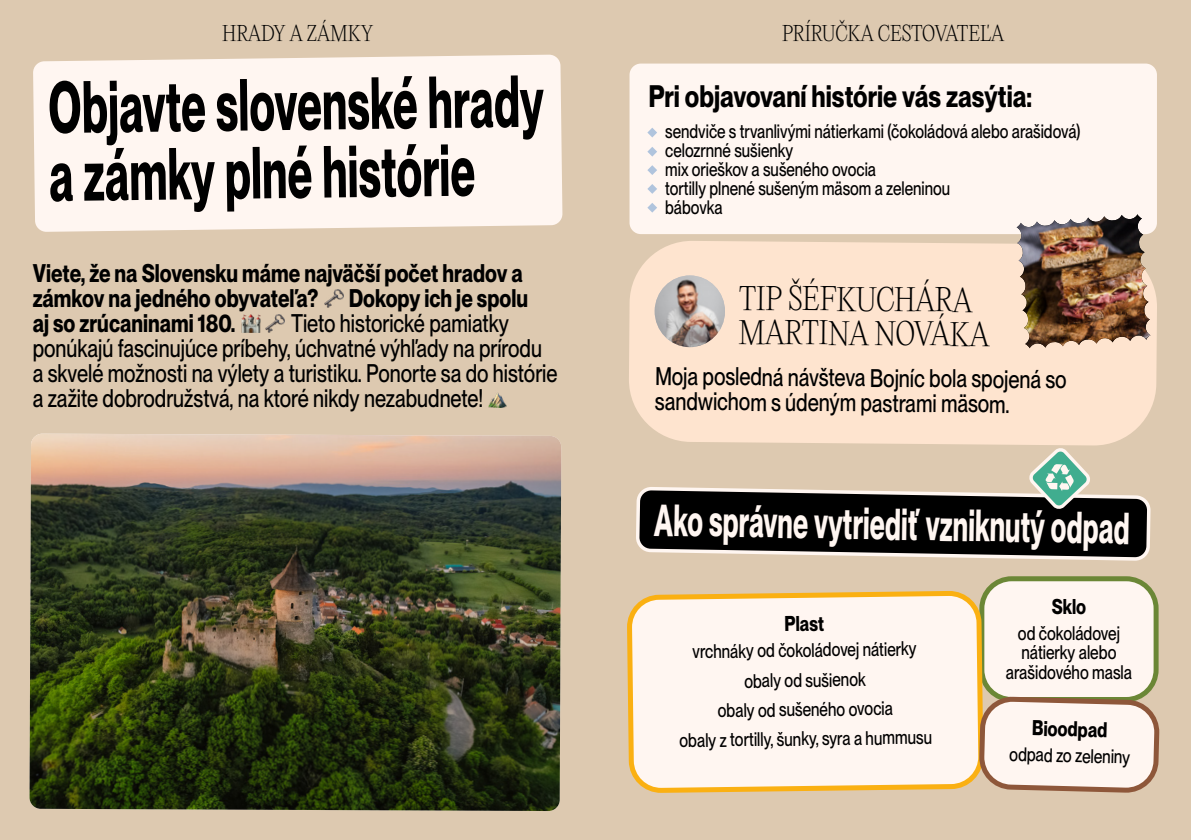
<style>
.page{position:relative;width:1191px;height:840px;background:#fff}
.page>*{position:absolute;margin:0;border:0;box-sizing:border-box;transform-origin:0 0}
.t1{font:72px/68px "OT Neue Montreal Bold Squeezed";color:#000}
.t2{font:44px "OT Neue Montreal Bold Squeezed";color:#fff6f1}
.t3{font:30.4px "OT Neue Montreal Bold Semi Squeezed";color:#000}
.t4{font:200 30px/33.8px "PP Editorial New";color:#000}
.t5{font:25px/25px "OT Neue Montreal Medium Semi Squeezed";color:#000}
.t6{font:25px/25px "OT Neue Montreal Bold Semi Squeezed";color:#000}
.t7{font:21px "OT Neue Montreal Bold Semi Squeezed";color:#000}
.t8{font:200 20px "PP Editorial New";letter-spacing:-.005em;color:#000}
.t9{font:19.2px/29.4px "OT Neue Montreal Medium Semi Squeezed";color:#000;text-align:center}
.t10{font:19px/19px "OT Neue Montreal Medium Semi Squeezed";color:#000}
</style>
<div class="page">
<div style="left:0;top:0;width:1191px;height:839px;background:#ddc9b0"></div>
<img style="left:29px;top:433px;width:532px;height:377px">
<svg style="left:33px;top:55px;width:529px;height:177px;background:#fcf2ec"></svg>
<svg style="left:636px;top:445px;width:515px;height:116px"></svg>
<div style="left:629px;top:63px;width:528px;height:171px;background:#fff6f1;border-radius:11px"></div>
<svg style="left:647px;top:128px;width:10px;height:9px"></svg>
<svg style="left:647px;top:203px;width:10px;height:9px"></svg>
<svg style="left:647px;top:147px;width:10px;height:9px"></svg>
<svg style="left:647px;top:165px;width:10px;height:10px"></svg>
<svg style="left:647px;top:184px;width:10px;height:10px"></svg>
<div style="left:629px;top:241px;width:528px;height:204px;background:#fee4cf"></div>
<img style="left:654px;top:275px;width:71px;height:72px">
<img style="left:1016px;top:214px;width:134px;height:134px">
<div style="left:981px;top:578px;width:175px;height:121px;background:#fff6f1;border-radius:30px"></div>
<div style="left:979px;top:576px;width:179px;height:125px;border:5px solid #6b8736;border-radius:30px"></div>
<svg style="left:627px;top:592px;width:354px;height:199px;background:#fdf0e1"></svg>
<svg style="left:976px;top:693px;width:184px;height:100px;background:#ebdbcf"></svg>
<img style="left:325px;top:289px;width:18px;height:19px">
<img style="left:242px;top:314px;width:18px;height:18px">
<img style="left:266px;top:314px;width:18px;height:18px">
<img style="left:488px;top:393px;width:18px;height:14px">
<p class="t8" style="left:222px;top:20px;width:153px">HRADY A ZÁMKY</p>
<p class="t8" style="left:782px;top:20px;width:223px">PRÍRUČKA CESTOVATEĽA</p>
<h1 class="t1" style="left:47px;top:76px;width:498px;rotate:-1deg">Objavte slovenské hrady a zámky plné histórie</h1>
<p class="t6" style="left:33px;top:261px;width:497px">Viete, že na Slovensku máme najväčší počet hradov a zámkov na jedného obyvateľa? Dokopy ich je spolu aj so zrúcaninami 180.</p>
<p class="t5" style="left:33px;top:311px;width:526px;text-indent:258px">Tieto historické pamiatky ponúkajú fascinujúce príbehy, úchvatné výhľady na prírodu a skvelé možnosti na výlety a turistiku. Ponorte sa do histórie a zažite dobrodružstvá, na ktoré nikdy nezabudnete!</p>
<p class="t3" style="left:648px;top:77px;width:385px">Pri objavovaní histórie vás zasýtia:</p>
<p class="t10" style="left:665px;top:121px;width:417px">sendviče s trvanlivými nátierkami (čokoládová alebo arašidová) celozrnné sušienky<br>mix orieškov a sušeného ovocia<br>tortilly plnené sušeným mäsom a zeleninou<br>bábovka</p>
<p class="t4" style="left:739px;top:280px;width:252px;rotate:1deg">TIP ŠÉFKUCHÁRA<br>MARTINA NOVÁKA</p>
<p class="t5" style="left:655px;top:361px;width:413px;rotate:1deg">Moja posledná návšteva Bojníc bola spojená so sandwichom s údeným pastrami mäsom.</p>
<h2 class="t2" style="left:654px;top:493px;width:477px;rotate:1deg">Ako správne vytriediť vzniknutý odpad</h2>
<p class="t7" style="left:784px;top:610px;width:41px;rotate:-1deg">Plast</p>
<p class="t9" style="left:677px;top:637px;width:254px;rotate:-1deg">vrchnáky od čokoládovej nátierky obaly od sušienok<br>obaly od sušeného ovocia<br>obaly z tortilly, šunky, syra a hummusu</p>
<p class="t7" style="left:1051px;top:594px;width:36px">Sklo</p>
<p class="t9" style="left:1006px;top:623px;width:128px;line-height:19.2px">od čokoládovej nátierky alebo arašidového masla</p>
<p class="t7" style="left:1032px;top:715px;width:77px;rotate:1deg">Bioodpad</p>
<p class="t9" style="left:1010px;top:738px;width:122px;rotate:2deg">odpad zo zeleniny</p>
</div>
